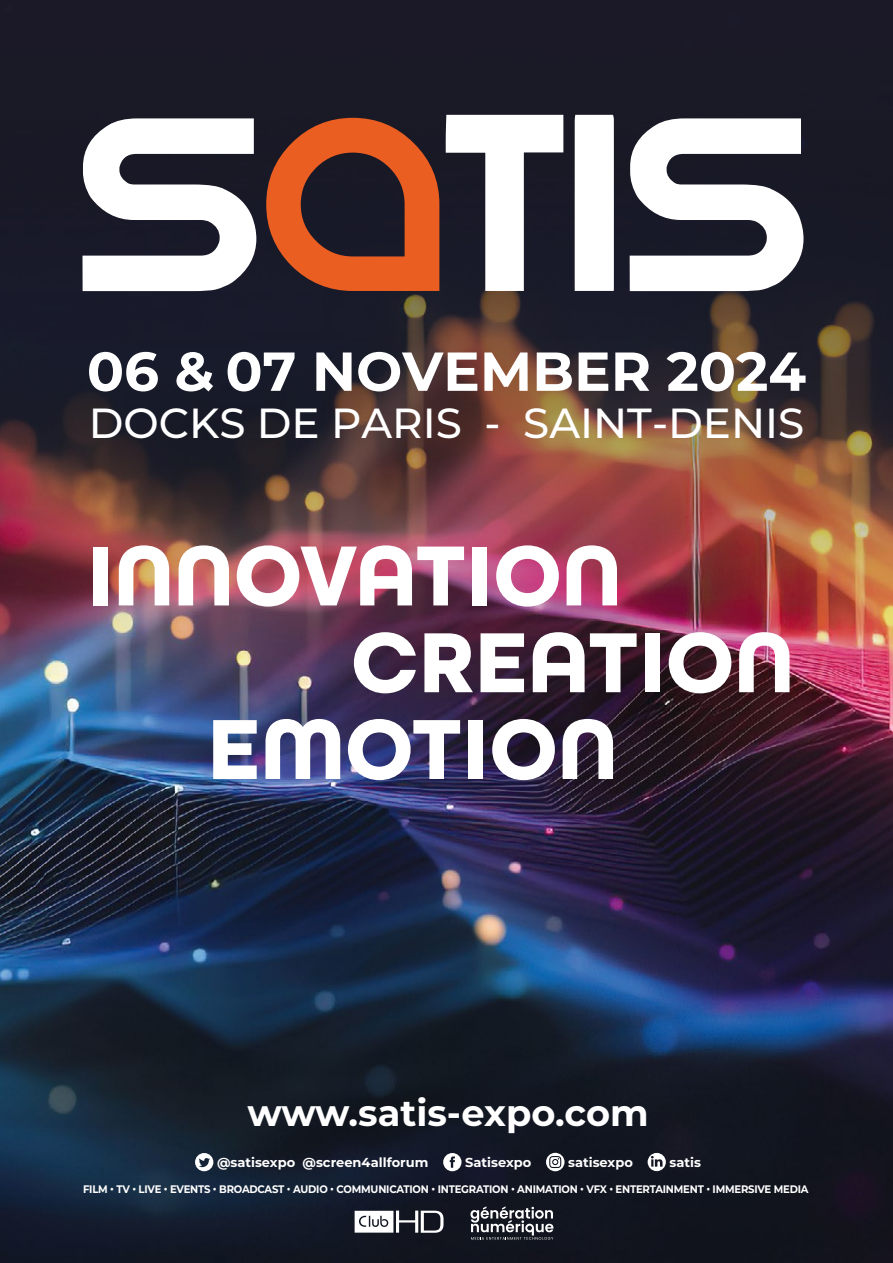
<style>
.page{position:relative;width:893px;height:1263px;background:#fff}
.page>*{position:absolute;margin:0;border:0;box-sizing:border-box;transform-origin:0 0}
.t1{font:700 90px "All Round Gothic";color:#fff}
.t2{font:600 63.6px "Montserrat";letter-spacing:-.02em;color:#fff}
.t3{font:700 54.75px "Montserrat";color:#fff}
.t4{font:43.2px "Montserrat";letter-spacing:.025em;color:#fff}
.t5{font:500 42px "Montserrat";color:#fff}
.t6{font:700 36.75px "Montserrat";color:#fff}
.t7{font:700 13.05px "Montserrat";color:#fff}
.t8{font:700 10.95px "Montserrat";letter-spacing:-.02em;color:#fff;scale:.92 1}
</style>
<div class="page">
<img style="left:0;top:716px;width:893px;height:547px">
<img style="left:0;top:0;width:893px;height:716px">
<svg style="left:446px;top:115px;width:117px;height:176px"></svg>
<svg style="left:575px;top:115px;width:39px;height:176px"></svg>
<svg style="left:82px;top:118px;width:174px;height:173px"></svg>
<svg style="left:630px;top:118px;width:173px;height:173px"></svg>
<svg style="left:266px;top:118px;width:173px;height:173px;background:#893e23"></svg>
<svg style="left:195px;top:1153px;width:18px;height:18px"></svg>
<svg style="left:443px;top:1153px;width:18px;height:18px"></svg>
<svg style="left:546px;top:1153px;width:18px;height:18px"></svg>
<svg style="left:648px;top:1153px;width:18px;height:18px"></svg>
<svg style="left:355px;top:1210px;width:88px;height:23px"></svg>
<svg style="left:470px;top:1206px;width:83px;height:34px;background:#575a61"></svg>
<h2 class="t2" style="left:79px;top:321px;width:729px">9 &amp; 10 NOVEMBRE 2022</h2>
<h3 class="t4" style="left:77px;top:395px;width:732px">DOCKS DE PARIS - SAINT DENIS</h3>
<h3 class="t3" style="left:87px;top:332px;width:721px">06 &amp; 07 NOVEMBER 2024</h3>
<h3 class="t5" style="left:89px;top:394px;width:717px">DOCKS DE PARIS - SAINT-DENIS</h3>
<h1 class="t1" style="left:87px;top:522px;width:536px">INNOVATION</h1>
<h1 class="t1" style="left:351px;top:609px;width:445px">CREATION</h1>
<h1 class="t1" style="left:207px;top:695px;width:412px">EMOTION</h1>
<h3 class="t6" style="left:247px;top:1087px;width:403px">www.satis-expo.com</h3>
<p class="t7" style="left:217px;top:1153px;width:213px">@satisexpo @screen4allforum</p>
<p class="t7" style="left:465px;top:1153px;width:68px">Satisexpo</p>
<p class="t7" style="left:568px;top:1153px;width:66px">satisexpo</p>
<p class="t7" style="left:669px;top:1153px;width:33px">satis</p>
<p class="t8" style="left:83px;top:1181px;width:790px">FILM • TV • LIVE • EVENTS • BROADCAST • AUDIO • COMMUNICATION • INTEGRATION • ANIMATION • VFX • ENTERTAINMENT • IMMERSIVE MEDIA</p>
</div>
